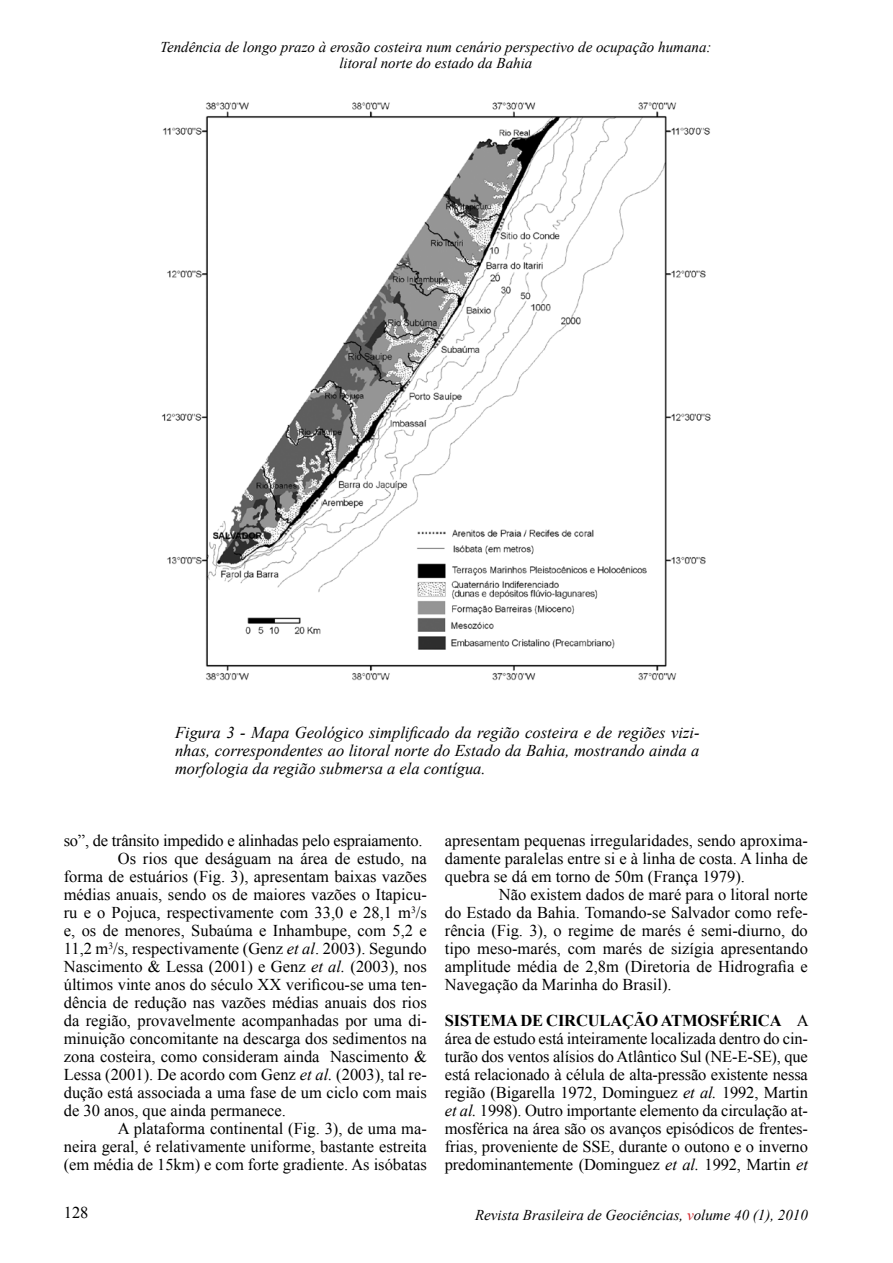
<style>
.page{position:relative;width:893px;height:1263px;background:#fff}
.page>*{position:absolute;margin:0;border:0;box-sizing:border-box;transform-origin:0 0}
.t1{font:16.5px/18px "Times New Roman";color:#000;text-align:justify}
.t2{font:italic 16.5px/18px "Times New Roman";color:#000;text-align:justify}
.t3{font:italic 15px/16.5px "Times New Roman";color:#000;text-align:center}
.s1{font-style:italic}
.s2{font-weight:700}
.s3{color:#d2232a}
</style>
<div class="page">
<img style="left:162px;top:102px;width:549px;height:579px">
<p class="t3" style="left:160px;top:38px;width:553px">Tendência de longo prazo à erosão costeira num cenário perspectivo de ocupação humana: litoral norte do estado da Bahia</p>
<p class="t2" style="left:175px;top:723px;width:526px">Figura 3 - Mapa Geológico simplificado da região costeira e de regiões vizi&shy;nhas, correspondentes ao litoral norte do Estado da Bahia, mostrando ainda a morfologia da região submersa a ela contígua.</p>
<p class="t1" style="left:64px;top:831px;width:360px">so”, de trânsito impedido e alinhadas pelo espraiamento.</p>
<p class="t1" style="left:118px;top:849px;width:311px">Os rios que deságuam na área de estudo, na</p>
<p class="t1" style="left:64px;top:867px;width:365px">forma de estuários (Fig. 3), apresentam baixas vazões</p>
<p class="t1" style="left:64px;top:885px;width:365px">médias anuais, sendo os de maiores vazões o Itapicu-</p>
<p class="t1" style="left:64px;top:903px;width:365px">ru e o Pojuca, respectivamente com 33,0 e 28,1 m<sup>3</sup>/s</p>
<p class="t1" style="left:64px;top:921px;width:365px">e, os de menores, Subaúma e Inhambupe, com 5,2 e</p>
<p class="t1" style="left:64px;top:939px;width:365px">11,2 m<sup>3</sup>/s, respectivamente (Genz <span class="s1">et al</span>. 2003). Segundo</p>
<p class="t1" style="left:64px;top:957px;width:365px">Nascimento &amp; Lessa (2001) e Genz <span class="s1">et al.</span> (2003), nos</p>
<p class="t1" style="left:64px;top:975px;width:365px">últimos vinte anos do século XX verificou-se uma ten-</p>
<p class="t1" style="left:64px;top:993px;width:365px">dência de redução nas vazões médias anuais dos rios</p>
<p class="t1" style="left:64px;top:1011px;width:365px">da região, provavelmente acompanhadas por uma di-</p>
<p class="t1" style="left:64px;top:1029px;width:365px">minuição concomitante na descarga dos sedimentos na</p>
<p class="t1" style="left:64px;top:1047px;width:365px">zona costeira, como consideram ainda Nascimento &amp;</p>
<p class="t1" style="left:64px;top:1065px;width:365px">Lessa (2001). De acordo com Genz <span class="s1">et al.</span> (2003), tal re-</p>
<p class="t1" style="left:64px;top:1083px;width:365px">dução está associada a uma fase de um ciclo com mais</p>
<p class="t1" style="left:64px;top:1101px;width:224px">de 30 anos, que ainda permanece.</p>
<p class="t1" style="left:118px;top:1119px;width:311px">A plataforma continental (Fig. 3), de uma ma-</p>
<p class="t1" style="left:64px;top:1137px;width:365px">neira geral, é relativamente uniforme, bastante estreita</p>
<p class="t1" style="left:64px;top:1155px;width:365px">(em média de 15km) e com forte gradiente. As isóbatas</p>
<p class="t1" style="left:445px;top:831px;width:365px">apresentam pequenas irregularidades, sendo aproxima&shy;damente paralelas entre si e à linha de costa. A linha de quebra se dá em torno de 50m (França 1979).</p>
<p class="t1" style="left:445px;top:885px;width:365px;text-indent:54px">Não existem dados de maré para o litoral norte do Estado da Bahia. Tomando-se Salvador como refe&shy;rência (Fig. 3), o regime de marés é semi-diurno, do tipo meso-marés, com marés de sizígia apresentando amplitude média de 2,8m (Diretoria de Hidrografia e Navegação da Marinha do Brasil).</p>
<p class="t1" style="left:445px;top:1011px;width:365px"><span class="s2">SISTEMA DE CIRCULAÇÃO ATMOSFÉRICA</span> A área de estudo está inteiramente localizada dentro do cin&shy;turão dos ventos alísios do Atlântico Sul (NE-E-SE), que está relacionado à célula de alta-pressão existente nessa região (Bigarella 1972, Dominguez <span class="s1">et al.</span> 1992, Martin <span class="s1">et al.</span> 1998). Outro importante elemento da circulação at&shy;mosférica na área são os avanços episódicos de frentes&shy;frias, proveniente de SSE, durante o outono e o inverno predominantemente (Dominguez <span class="s1">et al.</span> 1992, Martin <span class="s1">et</span></p>
<p class="t1" style="left:64px;top:1203px;width:26px">128</p>
<p class="t3" style="left:475px;top:1206px;width:334px">Revista Brasileira de Geociências, <span class="s3">v</span>olume 40 (1), 2010</p>
</div>
